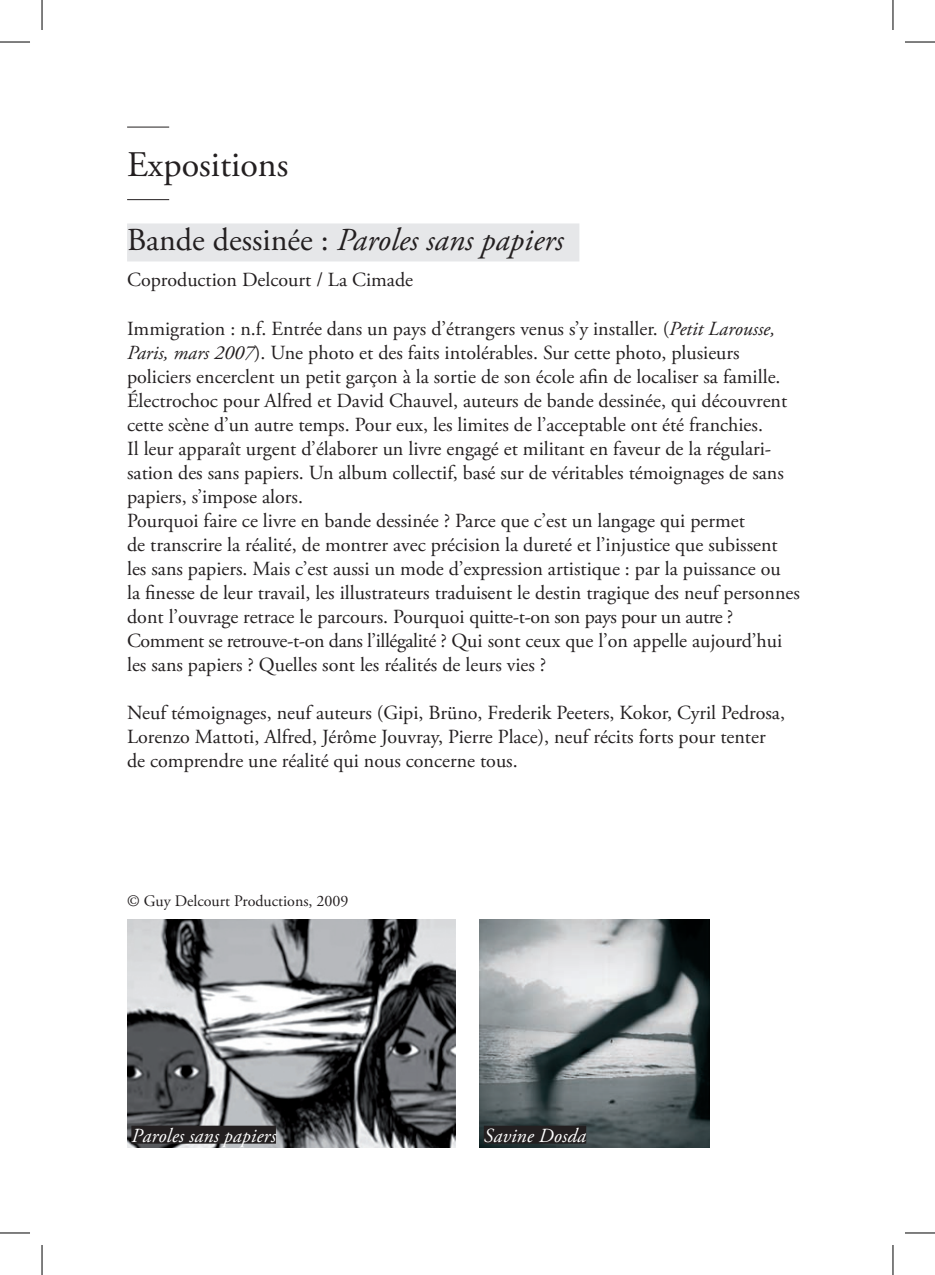
<style>
.page{position:relative;width:935px;height:1275px;background:#fff}
.page>*{position:absolute;margin:0;border:0;box-sizing:border-box;transform-origin:0 0}
.t1{font:36px "Adobe Garamond Pro";color:#231f20}
.t2{font:italic 32px "Adobe Garamond Pro";color:#231f20}
.t3{font:20px/24px "Adobe Garamond Pro";color:#231f20}
.t4{font:italic 20px "Adobe Garamond Pro";letter-spacing:.005em;color:#fff}
.t5{font:16px "Adobe Garamond Pro";color:#231f20}
.s1{font-style:normal}
.s2{font-style:italic}
</style>
<div class="page">
<hr style="left:127px;top:127px;width:42px;height:1px;background:#231f20">
<hr style="left:127px;top:199px;width:42px;height:1px;background:#231f20">
<img style="left:479px;top:919px;width:230px;height:228px">
<div style="left:127px;top:223px;width:452px;height:38px;background:#e6e7e9"></div>
<div style="left:483px;top:1125px;width:103px;height:18px;background:#231f20"></div>
<img style="left:127px;top:919px;width:328px;height:229px">
<div style="left:131px;top:1125px;width:145px;height:18px;background:#231f20"></div>
<hr style="left:0;top:42px;width:30px;height:1px;background:#000">
<hr style="left:904px;top:42px;width:30px;height:1px;background:#000">
<hr style="left:0;top:1232px;width:30px;height:1px;background:#000">
<hr style="left:904px;top:1232px;width:30px;height:1px;background:#000">
<hr style="left:42px;top:0;width:1px;height:30px;background:#000">
<hr style="left:42px;top:1245px;width:1px;height:30px;background:#000">
<hr style="left:892px;top:0;width:1px;height:30px;background:#000">
<hr style="left:892px;top:1245px;width:1px;height:30px;background:#000">
<h1 class="t1" style="left:127px;top:143px;width:163px">Expositions</h1>
<h2 class="t2" style="left:127px;top:221px;width:437px"><span class="s1">Bande dessinée :</span> Paroles sans papiers</h2>
<p class="t3" style="left:127px;top:269px;width:287px">Coproduction Delcourt / La Cimade</p>
<p class="t3" style="left:127px;top:317px;width:674px">Immigration : n.f. Entrée dans un pays d’étrangers venus s’y installer. (<span class="s2">Petit Larousse, Paris, mars 2007</span>). Une photo et des faits intolérables. Sur cette photo, plusieurs policiers encerclent un petit garçon à la sortie de son école afin de localiser sa famille.<br>Électrochoc pour Alfred et David Chauvel, auteurs de bande dessinée, qui découvrent cette scène d’un autre temps. Pour eux, les limites de l’acceptable ont été franchies.<br>Il leur apparaît urgent d’élaborer un livre engagé et militant en faveur de la régulari&shy;sation des sans papiers. Un album collectif, basé sur de véritables témoignages de sans papiers, s’impose alors.<br>Pourquoi faire ce livre en bande dessinée ? Parce que c’est un langage qui permet<br>de transcrire la réalité, de montrer avec précision la dureté et l’injustice que subissent les sans papiers. Mais c’est aussi un mode d’expression artistique : par la puissance ou<br>la finesse de leur travail, les illustrateurs traduisent le destin tragique des neuf personnes dont l’ouvrage retrace le parcours. Pourquoi quitte-t-on son pays pour un autre ?<br>Comment se retrouve-t-on dans l’illégalité ? Qui sont ceux que l’on appelle aujourd’hui les sans papiers ? Quelles sont les réalités de leurs vies ?</p>
<p class="t3" style="left:127px;top:701px;width:659px">Neuf témoignages, neuf auteurs (Gipi, Brüno, Frederik Peeters, Kokor, Cyril Pedrosa,<br>Lorenzo Mattoti, Alfred, Jérôme Jouvray, Pierre Place), neuf récits forts pour tenter de comprendre une réalité qui nous concerne tous.</p>
<p class="t5" style="left:127px;top:891px;width:223px">© Guy Delcourt Productions, 2009</p>
<p class="t4" style="left:131px;top:1123px;width:146px">Paroles sans papiers</p>
<p class="t4" style="left:483px;top:1123px;width:104px">Savine Dosda</p>
</div>
